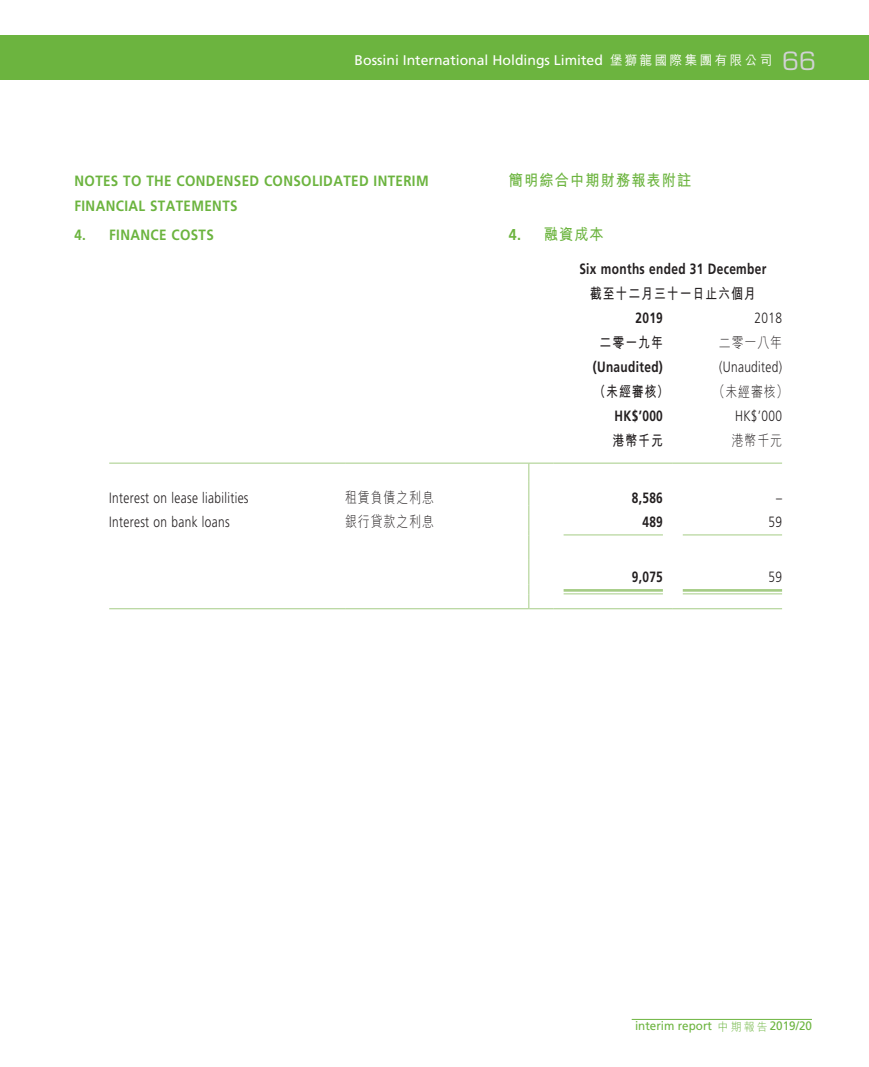
<style>
.page{position:relative;width:869px;height:1067px;background:#fff}
.page>*{position:absolute;margin:0;border:0;box-sizing:border-box;transform-origin:0 0}
._01_H1_C{font:700 15.75px "M Hei HK";letter-spacing:.08em;color:#6cb43f;scale:.9 1}
._50_Table_txt{font:300 14.88px "Frutiger LT Std";letter-spacing:.03em;color:#231f20;scale:.8 1}
._01_H1{font:700 14.88px/24.5px "Frutiger LT Std";letter-spacing:.03em;color:#6cb43f;scale:.9 1}
._50_Table_txt-2{font:700 14.88px "Frutiger LT Std";letter-spacing:.03em;color:#231f20;scale:.8 1}
._50_Table_txt-3{font:300 14.88px "M Hei HK";letter-spacing:.08em;color:#231f20;scale:.8 1}
._50_Table_txt-4{font:700 14.88px "M Hei HK";letter-spacing:.08em;color:#231f20;scale:.8 1}
.t1{font:14px "Frutiger LT Std";color:#fff}
.t2{font:12.25px "Frutiger LT Std";color:#6cb43f;scale:.95 1}
.s1{font-family:"M Hei HK";font-weight:500;font-size:13.12px}
.s2{font-family:"Eurostile LT Std";font-size:24.5px;color:#d1d2d4}
.s3{font-family:"Frutiger LT Std"}
.s4{font-family:"M Hei HK";font-weight:300;font-size:11.38px}
</style>
<div class="page">
<div style="left:0;top:35px;width:868px;height:44px;background:#6cb43f"></div>
<hr style="left:631px;top:1019px;width:180px;height:1px;background:#6cb43f">
<hr style="left:109px;top:462px;width:236px;height:1px;background:#a5cc85">
<hr style="left:345px;top:462px;width:183px;height:1px;background:#a5cc85">
<hr style="left:553px;top:462px;width:119px;height:1px;background:#a5cc85">
<hr style="left:672px;top:462px;width:109px;height:1px;background:#a5cc85">
<hr style="left:563px;top:534px;width:99px;height:1px;background:#a5cc85">
<hr style="left:682px;top:534px;width:99px;height:1px;background:#a5cc85">
<hr style="left:563px;top:589px;width:99px;height:2px;background:#a5cc85">
<hr style="left:563px;top:593px;width:99px;height:1px;background:#a5cc85">
<hr style="left:682px;top:589px;width:99px;height:2px;background:#a5cc85">
<hr style="left:682px;top:593px;width:99px;height:1px;background:#a5cc85">
<hr style="left:109px;top:608px;width:236px;height:1px;background:#a5cc85">
<hr style="left:345px;top:608px;width:183px;height:1px;background:#a5cc85">
<svg style="left:528px;top:462px;width:25px;height:147px"></svg>
<hr style="left:553px;top:608px;width:119px;height:1px;background:#a5cc85">
<hr style="left:672px;top:608px;width:109px;height:1px;background:#a5cc85">
<p class="t1" style="left:354px;top:52px;width:462px">Bossini International Holdings Limited <span class="s1">堡獅龍國際集團有限公司</span> <span class="s2">66</span></p>
<p class="_01_H1" style="left:74px;top:169px;width:395px">NOTES TO THE CONDENSED CONSOLIDATED INTERIM<br>FINANCIAL STATEMENTS</p>
<p class="_01_H1_C" style="left:508px;top:169px;width:204px">簡明綜合中期財務報表附註</p>
<p class="_01_H1" style="left:74px;top:223px;width:156px">4. FINANCE COSTS</p>
<p class="_01_H1_C" style="left:508px;top:223px;width:107px"><span class="s3">4.</span> 融資成本</p>
<p class="_50_Table_txt-2" style="left:579px;top:260px;width:235px">Six months ended 31 December</p>
<p class="_50_Table_txt-4" style="left:589px;top:282px;width:209px">截至十二月三十一日止六個月</p>
<p class="_50_Table_txt-2" style="left:635px;top:309px;width:36px">2019</p>
<p class="_50_Table_txt" style="left:754px;top:310px;width:36px">2018</p>
<p class="_50_Table_txt-4" style="left:599px;top:331px;width:81px">二零一九年</p>
<p class="_50_Table_txt-3" style="left:718px;top:332px;width:81px">二零一八年</p>
<p class="_50_Table_txt-2" style="left:592px;top:358px;width:89px">(Unaudited)</p>
<p class="_50_Table_txt" style="left:718px;top:359px;width:80px">(Unaudited)</p>
<p class="_50_Table_txt-4" style="left:593px;top:380px;width:95px">（未經審核）</p>
<p class="_50_Table_txt-3" style="left:712px;top:381px;width:95px">（未經審核）</p>
<p class="_50_Table_txt-2" style="left:614px;top:407px;width:62px">HK$’000</p>
<p class="_50_Table_txt" style="left:734px;top:408px;width:60px">HK$’000</p>
<p class="_50_Table_txt-4" style="left:612px;top:429px;width:64px">港幣千元</p>
<p class="_50_Table_txt-3" style="left:731px;top:430px;width:64px">港幣千元</p>
<p class="_50_Table_txt" style="left:109px;top:489px;width:176px">Interest on lease liabilities</p>
<p class="_50_Table_txt-3" style="left:345px;top:487px;width:113px">租賃負債之利息</p>
<p class="_50_Table_txt-2" style="left:631px;top:489px;width:40px">8,586</p>
<p class="_50_Table_txt" style="left:775px;top:489px;width:9px">–</p>
<p class="_50_Table_txt" style="left:109px;top:514px;width:152px">Interest on bank loans</p>
<p class="_50_Table_txt-3" style="left:345px;top:511px;width:113px">銀行貸款之利息</p>
<p class="_50_Table_txt-2" style="left:642px;top:513px;width:27px">489</p>
<p class="_50_Table_txt" style="left:768px;top:514px;width:18px">59</p>
<p class="_50_Table_txt-2" style="left:631px;top:567px;width:40px">9,075</p>
<p class="_50_Table_txt" style="left:768px;top:568px;width:18px">59</p>
<p class="t2" style="left:634px;top:1018px;width:188px">interim report <span class="s4">中期報告</span> 2019/20</p>
</div>
